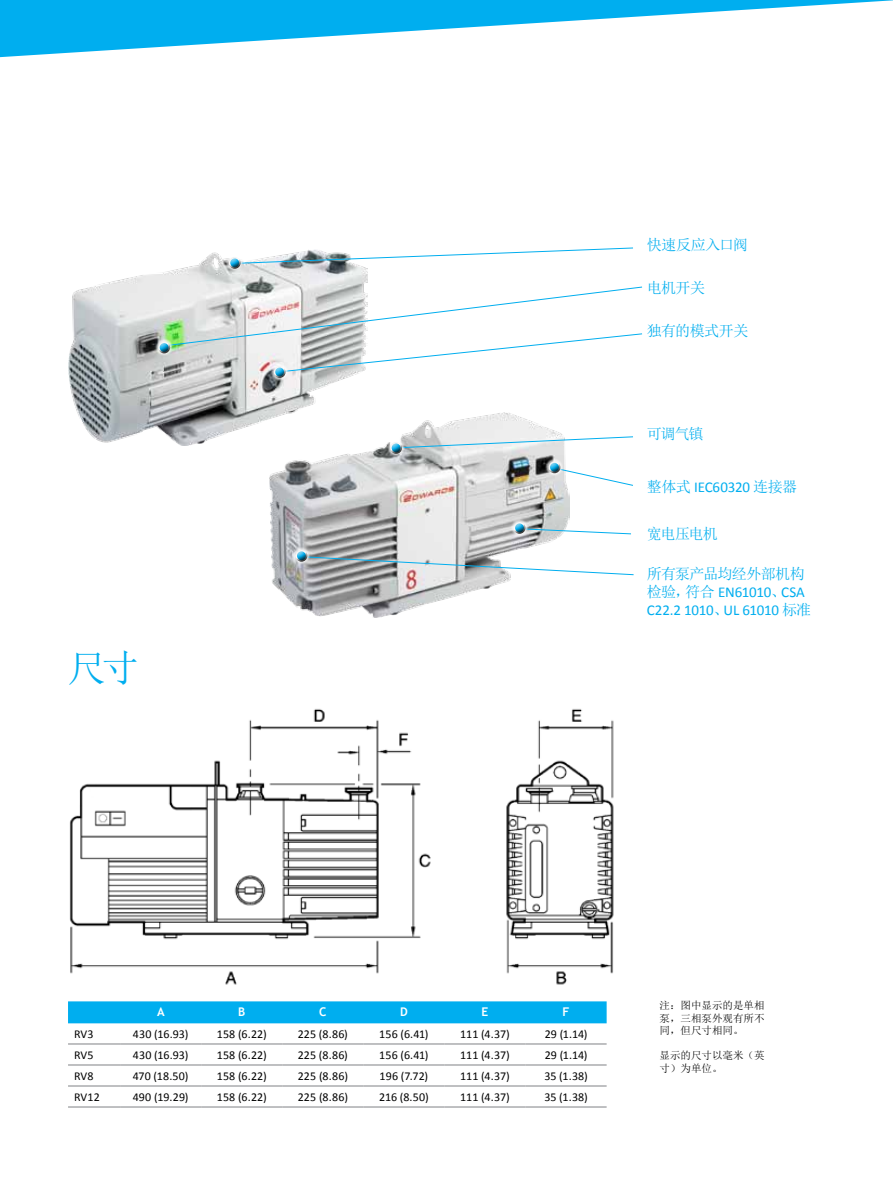
<style>
.page{position:relative;width:893px;height:1191px;background:#fff}
.page>*{position:absolute;margin:0;border:0;box-sizing:border-box;transform-origin:0 0}
.t1{font:37.5px "Sim Sun";color:#00aeef}
.t2{font:15px/18px "Calibri";letter-spacing:-.02em;color:#00aeef}
.t3{font:15px "Sim Sun";letter-spacing:-.045em;color:#00aeef}
.t4{font:15px "Sim Sun";letter-spacing:-.025em;color:#00aeef}
.t5{font:12px "Calibri";letter-spacing:.01em;color:#000}
.t6{font:700 12px "Trebuchet MS";color:#fff}
.t7{font:10.5px/12.6px "Sim Sun";color:#000;text-align:justify}
.s1{font-family:"Sim Sun"}
</style>
<div class="page">
<svg style="left:0;top:0;width:893px;height:58px"></svg>
<img style="left:69px;top:709px;width:545px;height:276px">
<div style="left:68px;top:1001px;width:539px;height:22px;background:#00aeef"></div>
<hr style="left:68px;top:1043px;width:52px;height:1px;background:#808285">
<hr style="left:120px;top:1043px;width:81px;height:1px;background:#808285">
<hr style="left:201px;top:1043px;width:81px;height:1px;background:#808285">
<hr style="left:282px;top:1043px;width:81px;height:1px;background:#808285">
<hr style="left:363px;top:1043px;width:81px;height:1px;background:#808285">
<hr style="left:444px;top:1043px;width:82px;height:1px;background:#808285">
<hr style="left:526px;top:1043px;width:81px;height:1px;background:#808285">
<hr style="left:68px;top:1064px;width:52px;height:1px;background:#808285">
<hr style="left:120px;top:1064px;width:81px;height:1px;background:#808285">
<hr style="left:201px;top:1064px;width:81px;height:1px;background:#808285">
<hr style="left:282px;top:1064px;width:81px;height:1px;background:#808285">
<hr style="left:363px;top:1064px;width:81px;height:1px;background:#808285">
<hr style="left:444px;top:1064px;width:82px;height:1px;background:#808285">
<hr style="left:526px;top:1064px;width:81px;height:1px;background:#808285">
<hr style="left:68px;top:1085px;width:52px;height:1px;background:#808285">
<hr style="left:120px;top:1085px;width:81px;height:1px;background:#808285">
<hr style="left:201px;top:1085px;width:81px;height:1px;background:#808285">
<hr style="left:282px;top:1085px;width:81px;height:1px;background:#808285">
<hr style="left:363px;top:1085px;width:81px;height:1px;background:#808285">
<hr style="left:444px;top:1085px;width:82px;height:1px;background:#808285">
<hr style="left:526px;top:1085px;width:81px;height:1px;background:#808285">
<hr style="left:68px;top:1106px;width:52px;height:1px;background:#808285">
<hr style="left:120px;top:1106px;width:81px;height:1px;background:#808285">
<hr style="left:201px;top:1106px;width:81px;height:1px;background:#808285">
<hr style="left:282px;top:1106px;width:81px;height:1px;background:#808285">
<hr style="left:363px;top:1106px;width:81px;height:1px;background:#808285">
<hr style="left:444px;top:1106px;width:82px;height:1px;background:#808285">
<hr style="left:526px;top:1106px;width:81px;height:1px;background:#808285">
<img style="left:270px;top:412px;width:300px;height:205px">
<img style="left:68px;top:252px;width:300px;height:193px">
<svg style="left:236px;top:247px;width:397px;height:17px"></svg>
<div style="left:225px;top:254px;width:19px;height:18px;background:#fff;opacity:.75"></div>
<div style="left:228px;top:254px;width:15px;height:12px;background:#fff"></div>
<div style="left:228px;top:257px;width:15px;height:12px;background:#000;opacity:.75"></div>
<div style="left:270px;top:363px;width:19px;height:18px;background:#fff;opacity:.75"></div>
<div style="left:273px;top:366px;width:15px;height:12px;background:#000;opacity:.75"></div>
<svg style="left:163px;top:286px;width:480px;height:87px"></svg>
<div style="left:155px;top:338px;width:18px;height:19px;background:#fff;opacity:.75"></div>
<div style="left:158px;top:339px;width:14px;height:12px;background:#fff;opacity:.75"></div>
<div style="left:158px;top:341px;width:14px;height:13px;background:#000;opacity:.75"></div>
<svg style="left:393px;top:436px;width:240px;height:13px"></svg>
<div style="left:387px;top:439px;width:18px;height:18px;background:#fff;opacity:.75"></div>
<div style="left:390px;top:439px;width:14px;height:12px;background:#fff;opacity:.75"></div>
<div style="left:390px;top:442px;width:14px;height:12px;background:#000;opacity:.75"></div>
<svg style="left:552px;top:467px;width:81px;height:19px"></svg>
<div style="left:545px;top:458px;width:19px;height:18px;background:#fff;opacity:.75"></div>
<div style="left:548px;top:458px;width:15px;height:12px;background:#fff;opacity:.75"></div>
<div style="left:548px;top:461px;width:15px;height:12px;background:#000;opacity:.75"></div>
<svg style="left:529px;top:528px;width:102px;height:6px"></svg>
<div style="left:510px;top:518px;width:19px;height:19px;background:#fff;opacity:.75"></div>
<div style="left:513px;top:519px;width:15px;height:12px;background:#fff;opacity:.75"></div>
<div style="left:513px;top:522px;width:15px;height:12px;background:#000;opacity:.75"></div>
<svg style="left:299px;top:556px;width:335px;height:19px"></svg>
<div style="left:292px;top:546px;width:19px;height:19px;background:#fff;opacity:.75"></div>
<div style="left:295px;top:547px;width:15px;height:12px;background:#fff;opacity:.75"></div>
<div style="left:295px;top:550px;width:15px;height:12px;background:#000;opacity:.75"></div>
<h1 class="t1" style="left:68px;top:649px;width:72px">尺寸</h1>
<p class="t4" style="left:647px;top:237px;width:102px">快速反应入口阀</p>
<p class="t3" style="left:647px;top:280px;width:60px">电机开关</p>
<p class="t3" style="left:647px;top:323px;width:103px">独有的模式开关</p>
<p class="t3" style="left:647px;top:426px;width:58px">可调气镇</p>
<p class="t2" style="left:647px;top:478px;width:152px"><span class="s1">整体式</span> IEC60320 <span class="s1">连接器</span></p>
<p class="t3" style="left:647px;top:526px;width:72px">宽电压电机</p>
<p class="t3" style="left:647px;top:566px;width:159px">所有泵产品均经外部机构</p>
<p class="t2" style="left:647px;top:583px;width:166px"><span class="s1">检验，符合</span> EN61010<span class="s1">、</span>CSA<br>C22.2 1010<span class="s1">、</span>UL 61010 <span class="s1">标准</span></p>
<p class="t6" style="left:157px;top:1004px;width:9px">A</p>
<p class="t6" style="left:238px;top:1004px;width:9px">B</p>
<p class="t6" style="left:319px;top:1004px;width:9px">C</p>
<p class="t6" style="left:400px;top:1004px;width:9px">D</p>
<p class="t6" style="left:482px;top:1004px;width:8px">E</p>
<p class="t6" style="left:563px;top:1004px;width:8px">F</p>
<p class="t5" style="left:74px;top:1026px;width:21px">RV3</p>
<p class="t5" style="left:133px;top:1026px;width:57px">430 (16.93)</p>
<p class="t5" style="left:217px;top:1026px;width:51px">158 (6.22)</p>
<p class="t5" style="left:298px;top:1026px;width:52px">225 (8.86)</p>
<p class="t5" style="left:379px;top:1026px;width:51px">156 (6.41)</p>
<p class="t5" style="left:460px;top:1026px;width:51px">111 (4.37)</p>
<p class="t5" style="left:545px;top:1026px;width:44px">29 (1.14)</p>
<p class="t5" style="left:74px;top:1047px;width:21px">RV5</p>
<p class="t5" style="left:133px;top:1047px;width:57px">430 (16.93)</p>
<p class="t5" style="left:217px;top:1047px;width:51px">158 (6.22)</p>
<p class="t5" style="left:298px;top:1047px;width:52px">225 (8.86)</p>
<p class="t5" style="left:379px;top:1047px;width:51px">156 (6.41)</p>
<p class="t5" style="left:460px;top:1047px;width:51px">111 (4.37)</p>
<p class="t5" style="left:545px;top:1047px;width:44px">29 (1.14)</p>
<p class="t5" style="left:74px;top:1068px;width:21px">RV8</p>
<p class="t5" style="left:133px;top:1068px;width:57px">470 (18.50)</p>
<p class="t5" style="left:217px;top:1068px;width:51px">158 (6.22)</p>
<p class="t5" style="left:298px;top:1068px;width:52px">225 (8.86)</p>
<p class="t5" style="left:380px;top:1068px;width:50px">196 (7.72)</p>
<p class="t5" style="left:460px;top:1068px;width:51px">111 (4.37)</p>
<p class="t5" style="left:544px;top:1068px;width:45px">35 (1.38)</p>
<p class="t5" style="left:74px;top:1089px;width:27px">RV12</p>
<p class="t5" style="left:133px;top:1089px;width:57px">490 (19.29)</p>
<p class="t5" style="left:217px;top:1089px;width:51px">158 (6.22)</p>
<p class="t5" style="left:298px;top:1089px;width:52px">225 (8.86)</p>
<p class="t5" style="left:379px;top:1089px;width:51px">216 (8.50)</p>
<p class="t5" style="left:460px;top:1089px;width:51px">111 (4.37)</p>
<p class="t5" style="left:544px;top:1089px;width:45px">35 (1.38)</p>
<p class="t7" style="left:660px;top:998px;width:106px">注：图中显示的是单相泵，三相泵外观有所不同，但尺寸相同。</p>
<p class="t7" style="left:660px;top:1049px;width:106px">显示的尺寸以毫米（英寸）为单位。</p>
</div>
